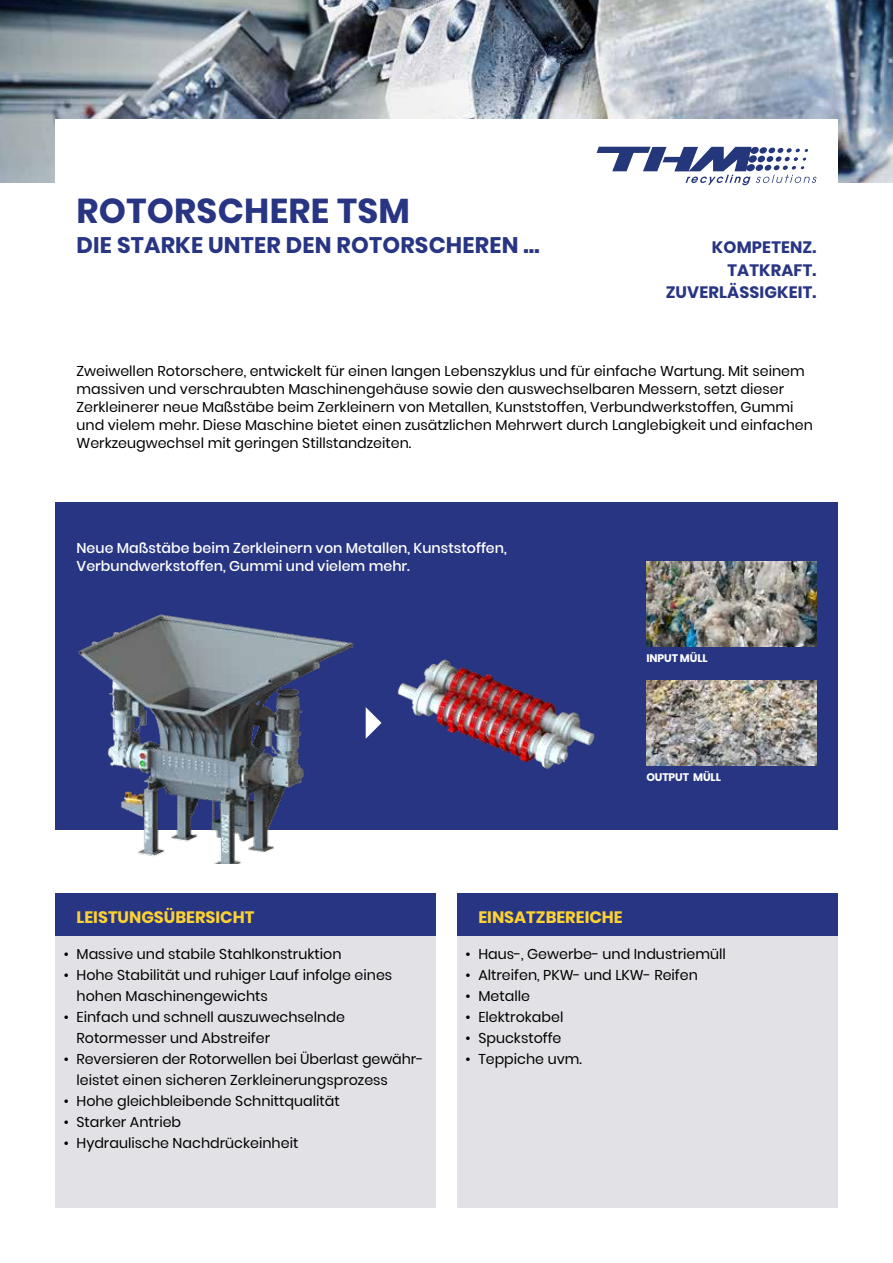
<style>
.page{position:relative;width:893px;height:1263px;background:#fff}
.page>*{position:absolute;margin:0;border:0;box-sizing:border-box;transform-origin:0 0}
.t1{font:700 34.5px "Poppins";letter-spacing:.01em;color:#283583}
.t2{font:700 22.5px "Poppins";letter-spacing:.01em;color:#283583}
.t3{font:700 16.5px/22.5px "Poppins";letter-spacing:.01em;color:#283583;text-align:right}
.t4{font:700 16.5px "Poppins";color:#fcd233}
.t5{font:14.25px/18px "Poppins";color:#000}
.t6{font:500 14.25px/18px "Poppins";color:#fff}
.t7{font:700 10.95px "Poppins";letter-spacing:-.01em;color:#fff}
</style>
<div class="page">
<img style="left:0;top:0;width:893px;height:183px">
<div style="left:55px;top:935px;width:381px;height:273px;background:#e1e1e6"></div>
<div style="left:55px;top:119px;width:783px;height:86px;background:#fff"></div>
<div style="left:55px;top:502px;width:783px;height:327px;background:#283583"></div>
<div style="left:457px;top:935px;width:381px;height:273px;background:#e1e1e6"></div>
<svg style="left:597px;top:147px;width:219px;height:38px"></svg>
<div style="left:55px;top:893px;width:381px;height:42px;background:#283583"></div>
<div style="left:457px;top:893px;width:381px;height:42px;background:#283583"></div>
<img style="left:646px;top:680px;width:170px;height:85px">
<img style="left:646px;top:561px;width:170px;height:85px">
<img style="left:55px;top:614px;width:324px;height:249px">
<img style="left:397px;top:659px;width:198px;height:110px">
<h1 class="t1" style="left:77px;top:191px;width:335px">ROTORSCHERE TSM</h1>
<h2 class="t2" style="left:77px;top:232px;width:465px">DIE STARKE UNTER DEN ROTORSCHEREN …</h2>
<p class="t3" style="left:666px;top:236px;width:152px">KOMPETENZ.<br>TATKRAFT.<br>ZUVERLÄSSIGKEIT.</p>
<p class="t5" style="left:77px;top:362px;width:738px">Zweiwellen Rotorschere, entwickelt für einen langen Lebenszyklus und für einfache Wartung. Mit seinem massiven und verschraubten Maschinengehäuse sowie den auswechselbaren Messern, setzt dieser Zerkleinerer neue Maßstäbe beim Zerkleinern von Metallen, Kunststoffen, Verbundwerkstoffen, Gummi und vielem mehr. Diese Maschine bietet einen zusätzlichen Mehrwert durch Langlebigkeit und einfachen Werkzeugwechsel mit geringen Stillstandzeiten.</p>
<p class="t6" style="left:77px;top:539px;width:432px">Neue Maßstäbe beim Zerkleinern von Metallen, Kunststoffen,<br>Verbundwerkstoffen, Gummi und vielem mehr.</p>
<p class="t7" style="left:646px;top:652px;width:63px">INPUT MÜLL</p>
<p class="t7" style="left:646px;top:771px;width:76px">OUTPUT MÜLL</p>
<p class="t4" style="left:77px;top:907px;width:179px">LEISTUNGSÜBERSICHT</p>
<p class="t4" style="left:478px;top:907px;width:146px">EINSATZBEREICHE</p>
<p class="t5" style="left:466px;top:945px;width:262px">• Haus-, Gewerbe- und Industriemüll</p>
<p class="t5" style="left:466px;top:966px;width:234px">• Altreifen, PKW- und LKW- Reifen</p>
<p class="t5" style="left:466px;top:987px;width:66px">• Metalle</p>
<p class="t5" style="left:466px;top:1008px;width:99px">• Elektrokabel</p>
<p class="t5" style="left:466px;top:1029px;width:97px">• Spuckstoffe</p>
<p class="t5" style="left:466px;top:1050px;width:118px">• Teppiche uvm.</p>
<p class="t5" style="left:64px;top:945px;width:279px">• Massive und stabile Stahlkonstruktion</p>
<p class="t5" style="left:77px;top:965px;width:317px;line-height:21px;text-indent:-13px">• Hohe Stabilität und ruhiger Lauf infolge eines hohen Maschinengewichts</p>
<p class="t5" style="left:77px;top:1007px;width:270px;line-height:21px;text-indent:-13px">• Einfach und schnell auszuwechselnde<br>Rotormesser und Abstreifer</p>
<p class="t5" style="left:77px;top:1049px;width:348px;line-height:21px;text-indent:-13px">• Reversieren der Rotorwellen bei Überlast gewähr&shy;leistet einen sicheren Zerkleinerungsprozess</p>
<p class="t5" style="left:64px;top:1092px;width:277px">• Hohe gleichbleibende Schnittqualität</p>
<p class="t5" style="left:64px;top:1113px;width:119px">• Starker Antrieb</p>
<p class="t5" style="left:64px;top:1134px;width:236px">• Hydraulische Nachdrückeinheit</p>
</div>
